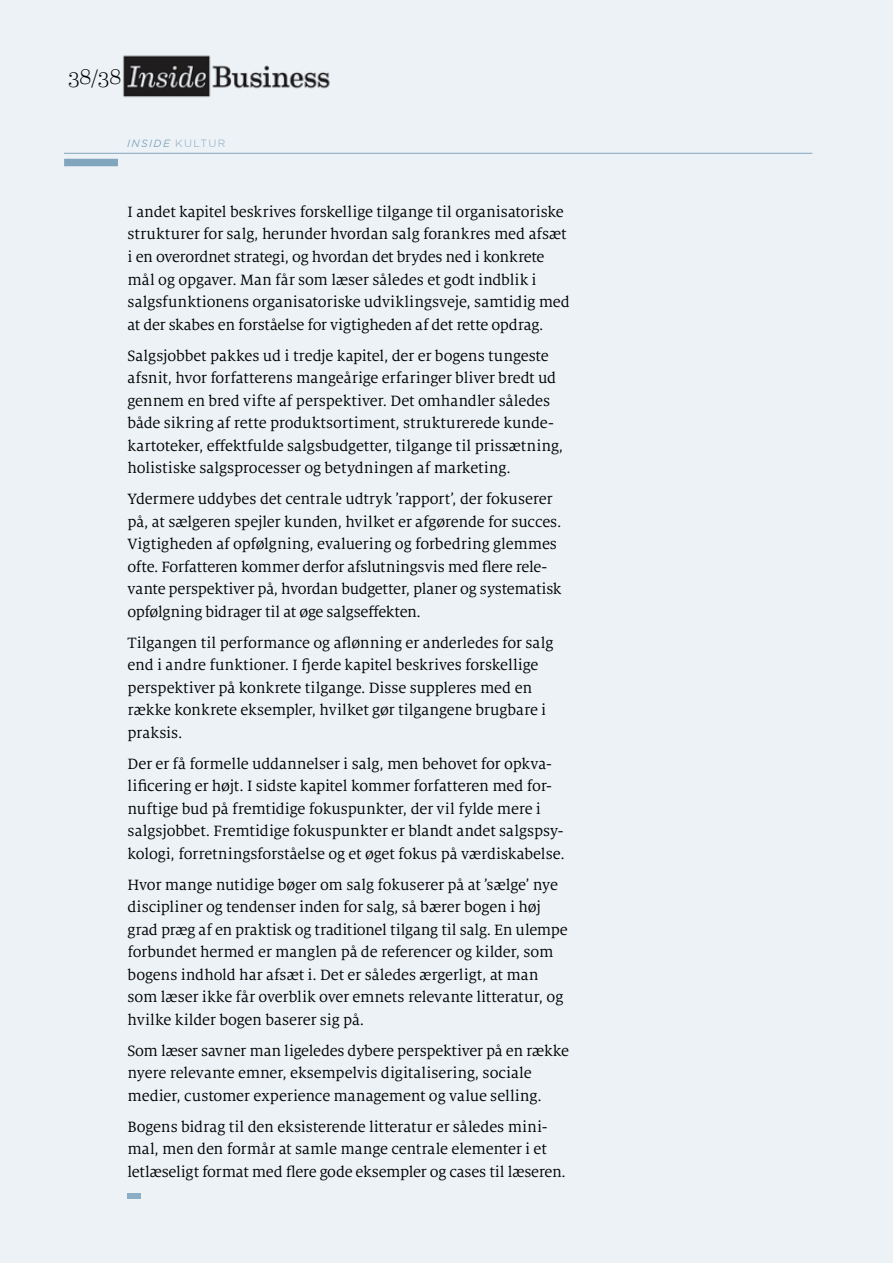
<style>
.page{position:relative;width:893px;height:1263px;background:#edf2f6}
.page>*{position:absolute;margin:0;border:0;box-sizing:border-box;transform-origin:0 0}
.t1{font:300 21px "Eames Century Modern";color:#000}
.t2{font:16.5px/22.5px "Milo Serif OT";letter-spacing:-.005em;color:#000}
.t3{font:italic 10.5px "Gotham";letter-spacing:.135em;color:#8caec5}
.s1{font-weight:300;font-style:normal}
</style>
<div class="page">
<div style="left:64px;top:159px;width:54px;height:7px;background:#82a5be"></div>
<hr style="left:64px;top:153px;width:748px;height:1px;background:#8caec5">
<img style="left:123px;top:55px;width:207px;height:43px">
<div style="left:128px;top:1193px;width:13px;height:6px;background:#8caec5"></div>
<p class="t1" style="left:68px;top:61px;width:55px">38/38</p>
<p class="t3" style="left:127px;top:136px;width:100px">INSIDE <span class="s1">KULTUR</span></p>
<p class="t2" style="left:128px;top:201px;width:444px">I andet kapitel beskrives forskellige tilgange til organisatoriske strukturer for salg, herunder hvordan salg forankres med afsæt i en overordnet strategi, og hvordan det brydes ned i konkrete mål og opgaver. Man får som læser således et godt indblik i salgsfunktionens organisatoriske udviklingsveje, samtidig med at der skabes en forståelse for vigtigheden af det rette opdrag.</p>
<p class="t2" style="left:128px;top:344px;width:437px">Salgsjobbet pakkes ud i tredje kapitel, der er bogens tungeste afsnit, hvor forfatterens mangeårige erfaringer bliver bredt ud gennem en bred vifte af perspektiver. Det omhandler således både sikring af rette produktsortiment, strukturerede kunde&shy;kartoteker, effektfulde salgsbudgetter, tilgange til prissætning, holistiske salgsprocesser og betydningen af marketing.</p>
<p class="t2" style="left:128px;top:488px;width:435px">Ydermere uddybes det centrale udtryk ’rapport’, der fokuserer på, at sælgeren spejler kunden, hvilket er afgørende for succes.<br>Vigtigheden af opfølgning, evaluering og forbedring glemmes ofte. Forfatteren kommer derfor afslutningsvis med flere rele&shy;vante perspektiver på, hvordan budgetter, planer og systematisk opfølgning bidrager til at øge salgseffekten.</p>
<p class="t2" style="left:128px;top:632px;width:427px">Tilgangen til performance og aflønning er anderledes for salg end i andre funktioner. I fjerde kapitel beskrives forskellige perspektiver på konkrete tilgange. Disse suppleres med en række konkrete eksempler, hvilket gør tilgangene brugbare i praksis.</p>
<p class="t2" style="left:128px;top:753px;width:439px">Der er få formelle uddannelser i salg, men behovet for opkva&shy;lificering er højt. I sidste kapitel kommer forfatteren med for&shy;nuftige bud på fremtidige fokuspunkter, der vil fylde mere i salgsjobbet. Fremtidige fokuspunkter er blandt andet salgspsy&shy;kologi, forretningsforståelse og et øget fokus på værdiskabelse.</p>
<p class="t2" style="left:128px;top:874px;width:441px">Hvor mange nutidige bøger om salg fokuserer på at ’sælge’ nye discipliner og tendenser inden for salg, så bærer bogen i høj grad præg af en praktisk og traditionel tilgang til salg. En ulempe forbundet hermed er manglen på de referencer og kilder, som bogens indhold har afsæt i. Det er således ærgerligt, at man som læser ikke får overblik over emnets relevante litteratur, og hvilke kilder bogen baserer sig på.</p>
<p class="t2" style="left:128px;top:1040px;width:443px">Som læser savner man ligeledes dybere perspektiver på en række nyere relevante emner, eksempelvis digitalisering, sociale medier, customer experience management og value selling.</p>
<p class="t2" style="left:128px;top:1116px;width:440px">Bogens bidrag til den eksisterende litteratur er således mini&shy;mal, men den formår at samle mange centrale elementer i et letlæseligt format med flere gode eksempler og cases til læseren.</p>
</div>
